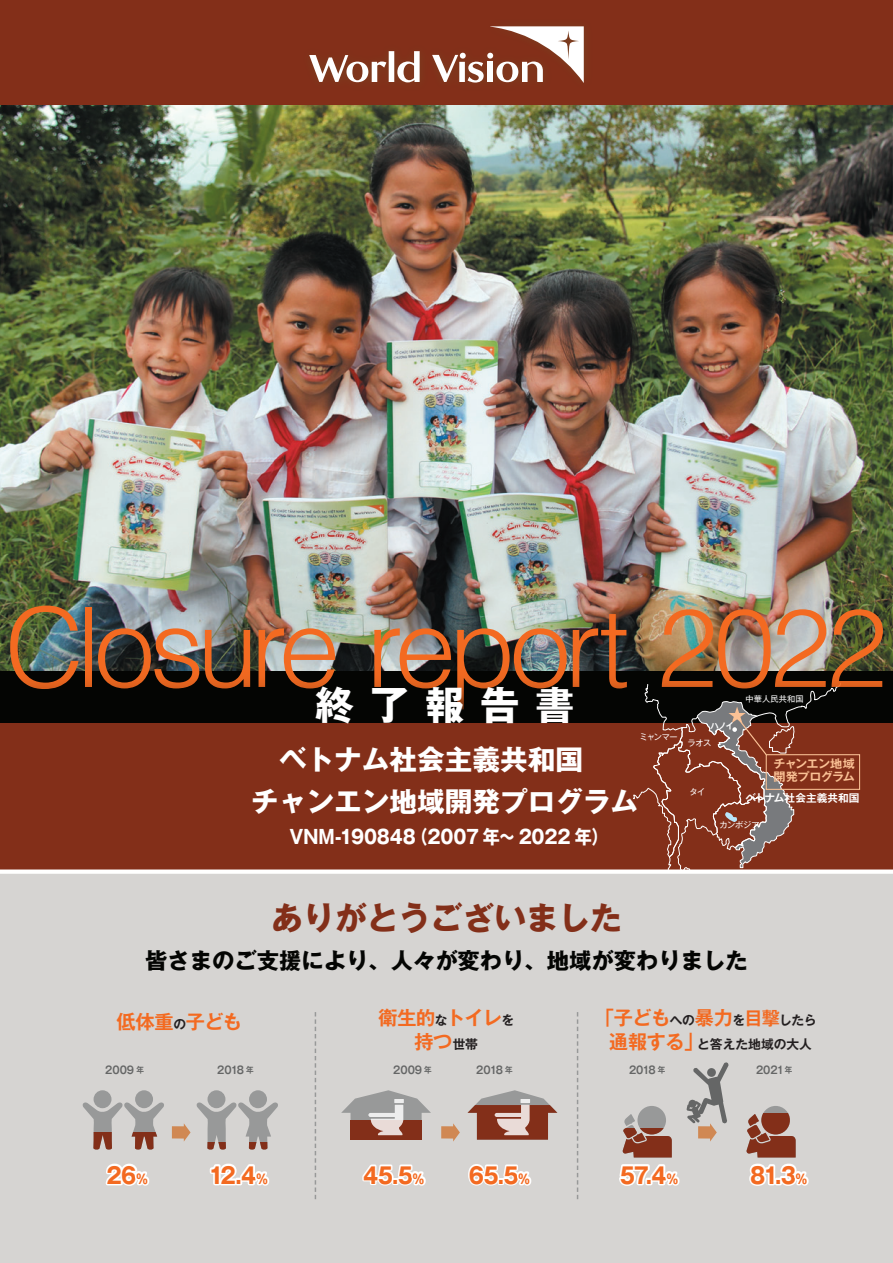
<style>
.page{position:relative;width:893px;height:1263px;background:#fff}
.page>*{position:absolute;margin:0;border:0;box-sizing:border-box;transform-origin:0 0}
.t1{font:300 110.1px "Helvetica";letter-spacing:-.06em;color:#f36a21}
.t2{font:700 39.3px "Gothic MB101 Pro";letter-spacing:.4em;color:#fff}
.t3{font:700 31.95px "Gothic MB101 Pro";color:#832f19}
.t4{font:700 27.6px/42px "Gothic MB101 Pro";color:#fff;text-align:center}
.t5{font:700 22.35px "Gothic MB101 Pro";letter-spacing:-.045em;color:#f36a21;scale:.9 1}
.t6{font:700 22.35px "Gothic MB101 Pro";color:#040503}
.t7{font:700 19.2px/24.5px "Gothic MB101 Pro De";letter-spacing:-.025em;color:#f36a21;text-align:center}
.t8{font:700 19.2px "Gothic MB101 Pro";letter-spacing:-.005em;color:#fff;scale:.9 1}
.t9{font:700 12.75px "Gothic MB101 Pro De";color:#231f20}
.t10{font:700 11.7px/13.5px "Gothic MB101 Pro De";letter-spacing:-.05em;color:#fac195}
.t11{font:700 10.65px "Gothic MB101 Pro De";letter-spacing:-.01em;color:#656666;scale:.9 1}
.t12{font:700 10.65px "Gothic MB101 Pro De";color:#fff}
.t13{font:8.25px "Gothic MB101 Pro";letter-spacing:-.01em;color:#fff}
.t14{font:8.25px "Gothic MB101 Pro";letter-spacing:.015em;color:#fff}
.t15{font:700 8.25px "Gothic MB101 Pro De";color:#fff}
.s1{font-size:12.75px;color:#231f20}
.s2{font-size:18px}
.s3{font-size:19.2px;color:#f36a21}
.s4{font-size:8.55px}
.s5{font-size:13.2px}
</style>
<div class="page">
<div style="left:0;top:723px;width:893px;height:540px;background:#d6d4d2"></div>
<img style="left:0;top:104px;width:893px;height:568px">
<div style="left:0;top:721px;width:893px;height:149px;background:#832f19"></div>
<div style="left:0;top:0;width:893px;height:104px;background:#832f19"></div>
<div style="left:0;top:672px;width:893px;height:51px;background:#040503"></div>
<svg style="left:309px;top:26px;width:275px;height:57px"></svg>
<div style="left:0;top:869px;width:893px;height:5px;background:#fff"></div>
<div style="left:766px;top:754px;width:94px;height:36px;border:1px solid #fac195"></div>
<svg style="left:634px;top:682px;width:207px;height:188px"></svg>
<svg style="left:341px;top:1090px;width:90px;height:50px"></svg>
<svg style="left:394px;top:1099px;width:10px;height:4px"></svg>
<svg style="left:468px;top:1090px;width:89px;height:50px"></svg>
<svg style="left:520px;top:1099px;width:10px;height:4px"></svg>
<svg style="left:362px;top:1164px;width:64px;height:22px"></svg>
<svg style="left:468px;top:1164px;width:64px;height:22px"></svg>
<svg style="left:315px;top:1012px;width:1px;height:187px"></svg>
<svg style="left:577px;top:1012px;width:1px;height:187px"></svg>
<svg style="left:106px;top:1163px;width:43px;height:23px"></svg>
<svg style="left:209px;top:1163px;width:60px;height:23px"></svg>
<svg style="left:82px;top:1090px;width:82px;height:60px"></svg>
<svg style="left:172px;top:1090px;width:106px;height:60px"></svg>
<svg style="left:441px;top:1123px;width:19px;height:18px"></svg>
<svg style="left:687px;top:1062px;width:42px;height:79px"></svg>
<svg style="left:619px;top:1106px;width:61px;height:80px"></svg>
<svg style="left:746px;top:1106px;width:63px;height:80px"></svg>
<h1 class="t1" style="left:5px;top:554px;width:884px">Closure report 2022</h1>
<h2 class="t2" style="left:315px;top:672px;width:261px">終了報告書</h2>
<p class="t14" style="left:745px;top:691px;width:60px">中華人民共和国</p>
<p class="t15" style="left:710px;top:719px;width:25px">ハノイ</p>
<p class="t13" style="left:640px;top:730px;width:40px">ミャンマー</p>
<h3 class="t4" style="left:251px;top:735px;width:388px">ベトナム社会主義共和国　<br>チャンエン地域開発プログラム</h3>
<p class="t8" style="left:290px;top:821px;width:356px">VNM-190848（2007 年～ 2022 年）</p>
<p class="t13" style="left:687px;top:736px;width:25px">ラオス</p>
<p class="t13" style="left:690px;top:785px;width:17px">タイ</p>
<p class="t10" style="left:773px;top:755px;width:83px">チャンエン地域開発プログラム</p>
<p class="t12" style="left:745px;top:789px;width:116px">ベトナム社会主義共和国</p>
<p class="t13" style="left:719px;top:818px;width:42px">カンボジア</p>
<h3 class="t3" style="left:271px;top:891px;width:352px">ありがとうございました</h3>
<p class="t6" style="left:145px;top:942px;width:604px">皆さまのご支援により、人々が変わり、地域が変わりました</p>
<p class="t7" style="left:116px;top:1007px;width:127px">低体重<span class="s1">の</span>子ども</p>
<p class="t7" style="left:595px;top:1003px;width:223px">「子ども<span class="s1">への</span>暴力<span class="s1">を</span><span class="s2">目撃</span><span class="s1">したら</span></p>
<p class="t9" style="left:609px;top:1034px;width:204px"><span class="s3">通報する」</span>と答えた地域の大人</p>
<p class="t11" style="left:105px;top:1061px;width:45px">2009 <span class="s4">年</span></p>
<p class="t11" style="left:217px;top:1061px;width:42px">2018 <span class="s4">年</span></p>
<p class="t11" style="left:629px;top:1061px;width:42px">2018 <span class="s4">年</span></p>
<p class="t11" style="left:756px;top:1061px;width:42px">2021<span class="s4">年</span></p>
<p class="t7" style="left:378px;top:1003px;width:137px">衛生的<span class="s1">な</span>トイレ<span class="s1">を</span>持つ<span class="s1">世帯</span></p>
<p class="t11" style="left:393px;top:1061px;width:45px">2009 <span class="s4">年</span></p>
<p class="t11" style="left:476px;top:1061px;width:42px">2018 <span class="s4">年</span></p>
<p class="t5" style="left:107px;top:1156px;width:47px">26<span class="s5">%</span></p>
<p class="t5" style="left:208px;top:1156px;width:68px">12.4<span class="s5">%</span></p>
<p class="t5" style="left:620px;top:1156px;width:66px">57.4<span class="s5">%</span></p>
<p class="t5" style="left:750px;top:1156px;width:65px">81.3<span class="s5">%</span></p>
<p class="t5" style="left:363px;top:1156px;width:70px">45.5<span class="s5">%</span></p>
<p class="t5" style="left:469px;top:1156px;width:70px">65.5<span class="s5">%</span></p>
</div>
